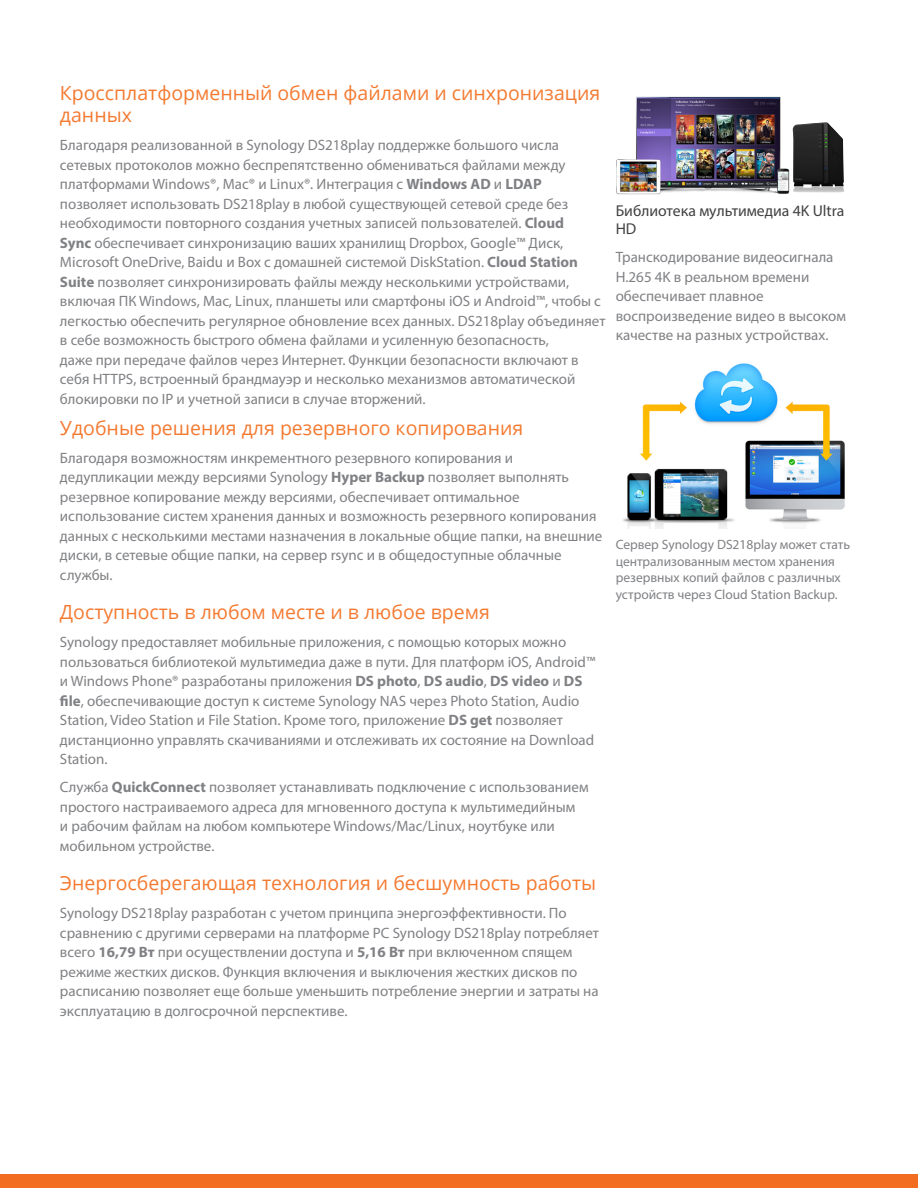
<style>
.page{position:relative;width:918px;height:1188px;background:#fff}
.page>*{position:absolute;margin:0;border:0;box-sizing:border-box;transform-origin:0 0}
.t1{font:19.5px/22.5px "Open Sans";color:#f47a31}
.t2{font:15.75px/18px "Myriad Pro";color:#414143}
.t3{font:15px/19.5px "Myriad Pro";color:#808184}
.t4{font:13.5px/16.5px "Myriad Pro";color:#808184}
.s1{font-weight:700}
</style>
<div class="page">
<div style="left:0;top:1174px;width:918px;height:14px;background:#f36d20"></div>
<img style="left:617px;top:96px;width:172px;height:99px">
<img style="left:792px;top:122px;width:52px;height:71px">
<img style="left:623px;top:363px;width:222px;height:165px">
<h1 class="t1" style="left:60px;top:81px;width:542px">Кроссплатформенный обмен файлами и синхронизация данных</h1>
<p class="t3" style="left:60px;top:135px;width:547px">Благодаря реализованной в Synology DS218play поддержке большого числа сетевых протоколов можно беспрепятственно обмениваться файлами между платформами Windows®, Mac® и Linux®. Интеграция с <span class="s1">Windows AD</span> и <span class="s1">LDAP </span>позволяет использовать DS218play в любой существующей сетевой среде без необходимости повторного создания учетных записей пользователей. <span class="s1">Cloud<br>Sync</span> обеспечивает синхронизацию ваших хранилищ Dropbox, Google™ Диск, Microsoft OneDrive, Baidu и Box с домашней системой DiskStation. <span class="s1">Cloud Station Suite</span> позволяет синхронизировать файлы между несколькими устройствами, включая ПК Windows, Mac, Linux, планшеты или смартфоны iOS и Android™, чтобы с легкостью обеспечить регулярное обновление всех данных. DS218play объединяет в себе возможность быстрого обмена файлами и усиленную безопасность,<br>даже при передаче файлов через Интернет. Функции безопасности включают в себя HTTPS, встроенный брандмауэр и несколько механизмов автоматической блокировки по IP и учетной записи в случае вторжений.</p>
<h1 class="t1" style="left:60px;top:416px;width:465px">Удобные решения для резервного копирования</h1>
<p class="t3" style="left:60px;top:448px;width:544px">Благодаря возможностям инкрементного резервного копирования и дедупликации между версиями Synology <span class="s1">Hyper Backup</span> позволяет выполнять резервное копирование между версиями, обеспечивает оптимальное использование систем хранения данных и возможность резервного копирования данных с несколькими местами назначения в локальные общие папки, на внешние диски, в сетевые общие папки, на сервер rsync и в общедоступные облачные службы.</p>
<h1 class="t1" style="left:60px;top:601px;width:432px">Доступность в любом месте и в любое время</h1>
<p class="t3" style="left:60px;top:632px;width:537px">Synology предоставляет мобильные приложения, с помощью которых можно пользоваться библиотекой мультимедиа даже в пути. Для платформ iOS, Android™ и Windows Phone® разработаны приложения <span class="s1">DS photo</span>, <span class="s1">DS audio</span>, <span class="s1">DS video</span> и <span class="s1">DS file</span>, обеспечивающие доступ к системе Synology NAS через Photo Station, Audio Station, Video Station и File Station. Кроме того, приложение <span class="s1">DS get</span> позволяет дистанционно управлять скачиваниями и отслеживать их состояние на Download Station.</p>
<p class="t3" style="left:60px;top:777px;width:530px">Служба <span class="s1">QuickConnect</span> позволяет устанавливать подключение с использованием простого настраиваемого адреса для мгновенного доступа к мультимедийным<br>и рабочим файлам на любом компьютере Windows/Mac/Linux, ноутбуке или мобильном устройстве.</p>
<h1 class="t1" style="left:60px;top:872px;width:538px">Энергосберегающая технология и бесшумность работы</h1>
<p class="t3" style="left:60px;top:903px;width:541px">Synology DS218play разработан с учетом принципа энергоэффективности. По сравнению с другими серверами на платформе PC Synology DS218play потребляет всего <span class="s1">16,79 Вт</span> при осуществлении доступа и <span class="s1">5,16 Вт</span> при включенном спящем режиме жестких дисков. Функция включения и выключения жестких дисков по расписанию позволяет еще больше уменьшить потребление энергии и затраты на эксплуатацию в долгосрочной перспективе.</p>
<p class="t2" style="left:616px;top:202px;width:230px">Библиотека мультимедиа 4K Ultra<br>HD</p>
<p class="t3" style="left:616px;top:247px;width:232px">Транскодирование видеосигнала<br>H.265 4K в реальном времени обеспечивает плавное воспроизведение видео в высоком качестве на разных устройствах.</p>
<p class="t4" style="left:616px;top:536px;width:236px">Сервер Synology DS218play может стать централизованным местом хранения резервных копий файлов с различных устройств через Cloud Station Backup.</p>
</div>
